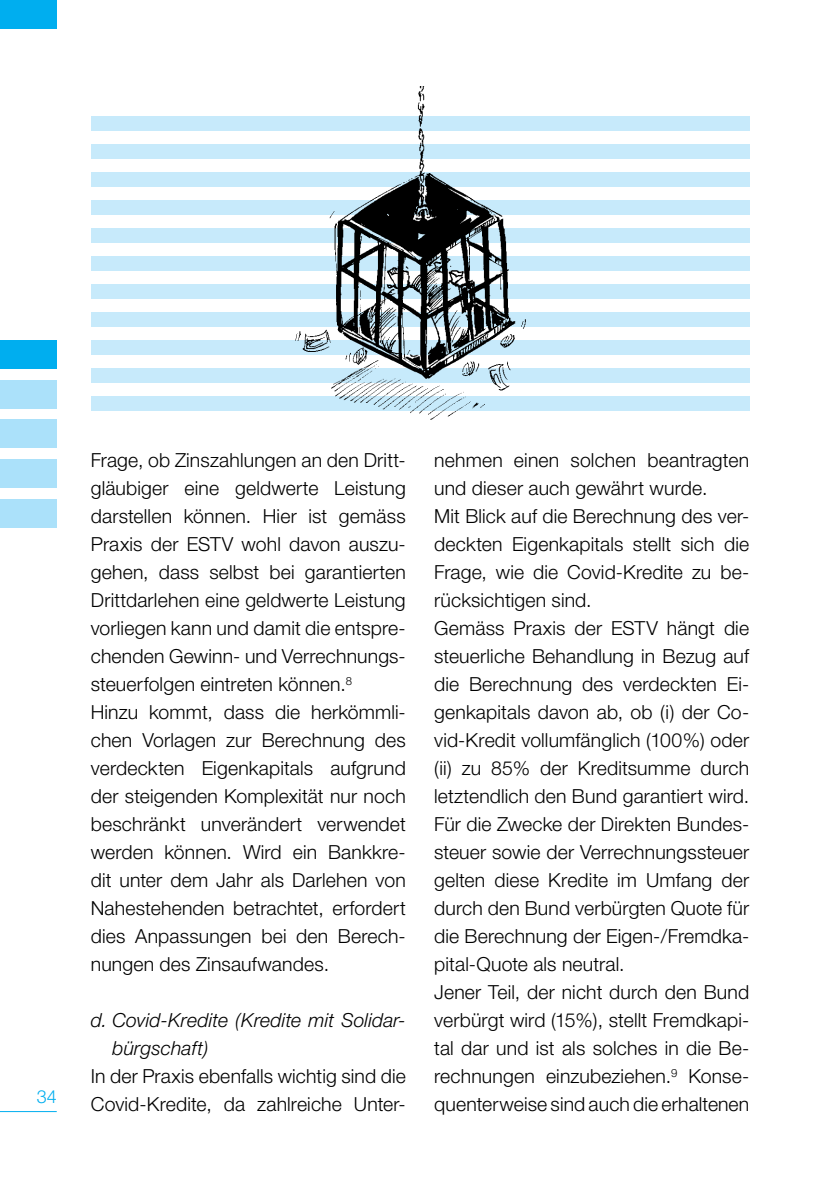
<style>
.page{position:relative;width:840px;height:1191px;background:#fff}
.page>*{position:absolute;margin:0;border:0;box-sizing:border-box;transform-origin:0 0}
.t1{font:300 19.4px/28px "Helvetica Neue";letter-spacing:.01em;color:#000}
.t2{font:italic 300 19.4px/28px "Helvetica Neue";letter-spacing:.005em;color:#000}
.t3{font:300 18px "Helvetica Neue";color:#00aeef}
</style>
<div class="page">
<hr style="left:0;top:1111px;width:57px;height:1px;background:#00aeef">
<div style="left:0;top:380px;width:57px;height:28px;background:#abe1fa"></div>
<div style="left:0;top:340px;width:57px;height:29px;background:#00aeef"></div>
<div style="left:0;top:420px;width:57px;height:28px;background:#abe1fa"></div>
<div style="left:0;top:459px;width:57px;height:29px;background:#abe1fa"></div>
<div style="left:0;top:499px;width:57px;height:28px;background:#abe1fa"></div>
<div style="left:0;top:0;width:57px;height:28px;background:#00aeef"></div>
<div style="left:91px;top:116px;width:657px;height:15px;background:#c7eafb"></div>
<div style="left:91px;top:144px;width:657px;height:15px;background:#c7eafb"></div>
<div style="left:91px;top:172px;width:657px;height:15px;background:#c7eafb"></div>
<div style="left:91px;top:200px;width:657px;height:15px;background:#c7eafb"></div>
<div style="left:91px;top:228px;width:657px;height:15px;background:#c7eafb"></div>
<div style="left:91px;top:256px;width:657px;height:15px;background:#c7eafb"></div>
<div style="left:91px;top:284px;width:657px;height:15px;background:#c7eafb"></div>
<div style="left:91px;top:312px;width:657px;height:15px;background:#c7eafb"></div>
<div style="left:91px;top:340px;width:657px;height:15px;background:#c7eafb"></div>
<div style="left:91px;top:368px;width:657px;height:15px;background:#c7eafb"></div>
<div style="left:91px;top:396px;width:657px;height:15px;background:#c7eafb"></div>
<img style="left:295px;top:86px;width:231px;height:334px">
<p class="t3" style="left:37px;top:1085px;width:22px">34</p>
<p class="t1" style="left:91px;top:446px;width:316px">Frage, ob Zinszahlungen an den Dritt&shy;gläubiger eine geldwerte Leistung darstellen können. Hier ist gemäss Praxis der ESTV wohl davon auszu&shy;gehen, dass selbst bei garantierten Drittdarlehen eine geldwerte Leistung vorliegen kann und damit die entspre&shy;chenden Gewinn- und Verrechnungs&shy;steuerfolgen eintreten können.<sup>8<br></sup>Hinzu kommt, dass die herkömmli&shy;chen Vorlagen zur Berechnung des verdeckten Eigenkapitals aufgrund der steigenden Komplexität nur noch beschränkt unverändert verwendet werden können. Wird ein Bankkre&shy;dit unter dem Jahr als Darlehen von Nahestehenden betrachtet, erfordert dies Anpassungen bei den Berech&shy;nungen des Zinsaufwandes.</p>
<p class="t2" style="left:112px;top:1006px;width:294px;text-indent:-22px">d. Covid-Kredite (Kredite mit Solidar&shy;bürgschaft)</p>
<p class="t1" style="left:91px;top:1062px;width:316px">In der Praxis ebenfalls wichtig sind die<br>Covid-Kredite, da zahlreiche Unter-</p>
<p class="t1" style="left:434px;top:446px;width:316px">nehmen einen solchen beantragten und dieser auch gewährt wurde.<br>Mit Blick auf die Berechnung des ver&shy;deckten Eigenkapitals stellt sich die Frage, wie die Covid-Kredite zu be&shy;rücksichtigen sind.<br>Gemäss Praxis der ESTV hängt die steuerliche Behandlung in Bezug auf die Berechnung des verdeckten Ei&shy;genkapitals davon ab, ob (i) der Co&shy;vid-Kredit vollumfänglich (100%) oder (ii) zu 85% der Kreditsumme durch letztendlich den Bund garantiert wird.<br>Für die Zwecke der Direkten Bundes&shy;steuer sowie der Verrechnungssteuer gelten diese Kredite im Umfang der durch den Bund verbürgten Quote für die Berechnung der Eigen-/Fremdka&shy;pital-Quote als neutral.<br>Jener Teil, der nicht durch den Bund verbürgt wird (15%), stellt Fremdkapi&shy;tal dar und ist als solches in die Be&shy;rechnungen einzubeziehen.<sup>9</sup> Konse&shy;quenterweise sind auch die erhaltenen</p>
</div>
